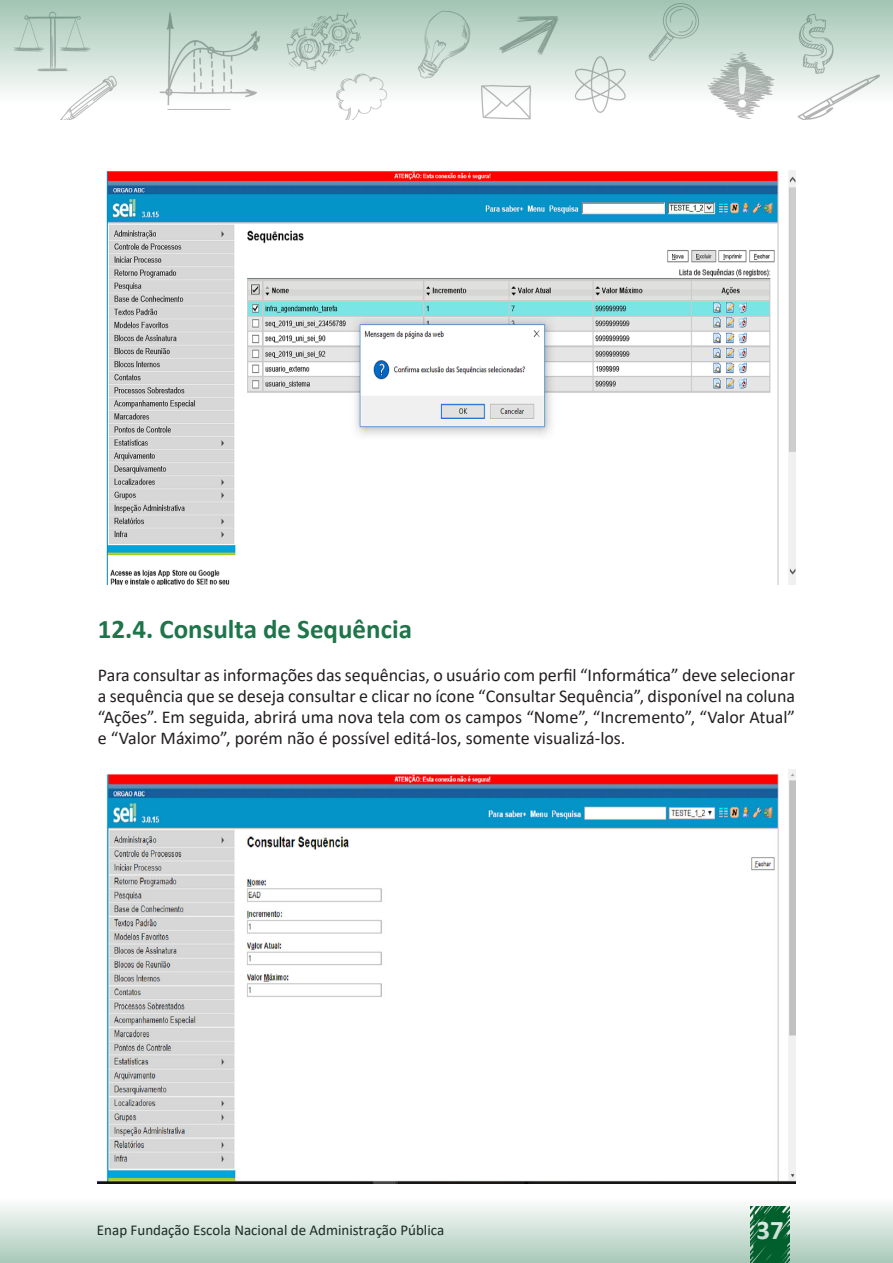
<style>
.page{position:relative;width:893px;height:1263px;background:#fff}
.page>*{position:absolute;margin:0;border:0;box-sizing:border-box;transform-origin:0 0}
.Sub-titulo{font:700 27px "Calibri";color:#1d7549}
.t1{font:700 27px "Calibri";color:#fff}
.texto{font:18px/21px "Calibri";color:#231f20;text-align:justify}
.t2{font:15px "Calibri";color:#231f20}
</style>
<div class="page">
<svg style="left:0;top:0;width:893px;height:120px"></svg>
<svg style="left:0;top:1205px;width:893px;height:58px;background:#c6dbd0"></svg>
<img style="left:106px;top:170px;width:689px;height:414px">
<img style="left:98px;top:769px;width:697px;height:414px">
<p class="Sub-titulo" style="left:98px;top:610px;width:316px">12.4. Consulta de Sequência</p>
<p class="texto" style="left:98px;top:664px;width:699px">Para consultar as informações das sequências, o usuário com perfil “Informática” deve selecionar a sequência que se deseja consultar e clicar no ícone “Consultar Sequência”, disponível na coluna “Ações”. Em seguida, abrirá uma nova tela com os campos “Nome”, “Incremento”, “Valor Atual” e “Valor Máximo”, porém não é possível editá-los, somente visualizá-los.</p>
<p class="t2" style="left:97px;top:1220px;width:349px">Enap Fundação Escola Nacional de Administração Pública</p>
<h1 class="t1" style="left:757px;top:1210px;width:29px">37</h1>
</div>
